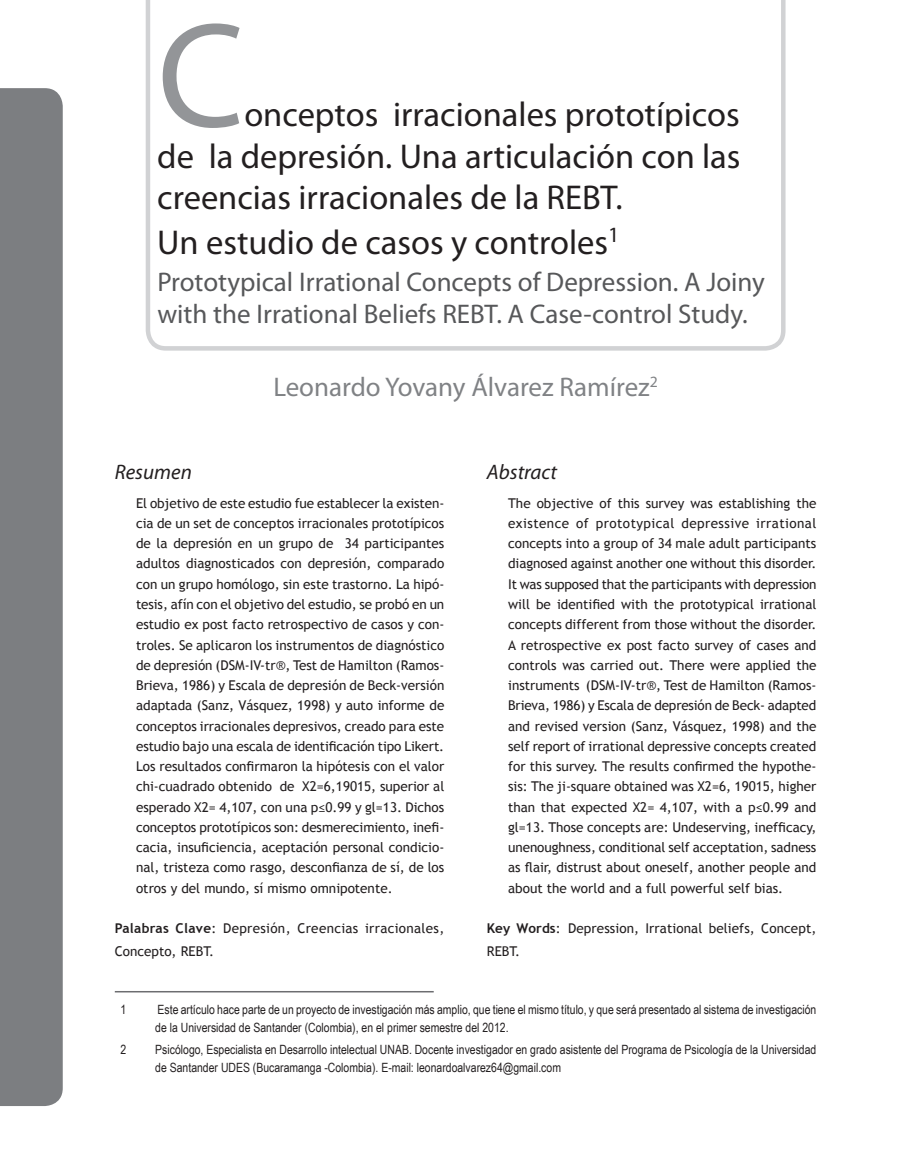
<style>
.page{position:relative;width:910px;height:1166px;background:#fff}
.page>*{position:absolute;margin:0;border:0;box-sizing:border-box;transform-origin:0 0}
.t1{font:150px "Myriad Pro";color:#939598}
.t2{font:34.5px/41.4px "Myriad Pro";color:#231f20;text-align:justify}
.t3{font:27px/32.4px "Myriad Pro";color:#57585a}
.t4{font:27px "Myriad Pro";color:#808285}
.t5{font:italic 21px "Myriad Pro";color:#231f20}
.t6{font:13.5px/20.2px "Trebuchet MS";color:#231f20;text-align:justify}
.t7{font:13.5px/23.2px "Trebuchet MS";letter-spacing:.025em;color:#231f20}
.t8{font:12.75px/18px "Arial Narrow";color:#231f20}
.s1{font-weight:700}
</style>
<div class="page">
<svg style="left:146px;top:0;width:639px;height:350px"></svg>
<div style="left:0;top:88px;width:63px;height:1017px;background:#7c7e81"></div>
<hr style="left:115px;top:990px;width:319px;height:2px;background:#6c6d70">
<h1 class="t1" style="left:157px;top:-17px;width:88px">C</h1>
<h2 class="t2" style="left:157px;top:93px;width:585px;text-indent:87px">onceptos irracionales prototípicos de la depresión. Una articulación con las creencias irracionales de la REBT.</h2>
<h2 class="t2" style="left:157px;top:221px;width:464px">Un estudio de casos y controles<sup>1</sup></h2>
<h3 class="t3" style="left:157px;top:265px;width:609px">Prototypical Irrational Concepts of Depression. A Joiny with the Irrational Beliefs REBT. A Case-control Study.</h3>
<h3 class="t4" style="left:273px;top:370px;width:386px">Leonardo Yovany Álvarez Ramírez<sup>2</sup></h3>
<h3 class="t5" style="left:115px;top:459px;width:79px">Resumen</h3>
<p class="t6" style="left:136px;top:493px;width:310px">El objetivo de este estudio fue establecer la existen&shy;cia de un set de conceptos irracionales prototípicos de la depresión en un grupo de 34 participantes adultos diagnosticados con depresión, comparado con un grupo homólogo, sin este trastorno. La hipó&shy;tesis, afín con el objetivo del estudio, se probó en un estudio ex post facto retrospectivo de casos y con&shy;troles. Se aplicaron los instrumentos de diagnóstico de depresión (DSM-IV-tr®, Test de Hamilton (Ramos-Brieva, 1986) y Escala de depresión de Beck-versión adaptada (Sanz, Vásquez, 1998) y auto informe de conceptos irracionales depresivos, creado para este estudio bajo una escala de identificación tipo Likert.<br>Los resultados confirmaron la hipótesis con el valor chi-cuadrado obtenido de X2=6,19015, superior al esperado X2= 4,107, con una p≤0.99 y gl=13. Dichos conceptos prototípicos son: desmerecimiento, inefi&shy;cacia, insuficiencia, aceptación personal condicio&shy;nal, tristeza como rasgo, desconfianza de sí, de los otros y del mundo, sí mismo omnipotente.</p>
<p class="t7" style="left:115px;top:916px;width:331px"><span class="s1">Palabras Clave</span>: Depresión, Creencias irracionales,<br>Concepto, REBT.</p>
<h3 class="t5" style="left:487px;top:459px;width:72px">Abstract</h3>
<p class="t6" style="left:508px;top:493px;width:310px">The objective of this survey was establishing the existence of prototypical depressive irrational concepts into a group of 34 male adult participants diagnosed against another one without this disorder.<br>It was supposed that the participants with depression will be identified with the prototypical irrational concepts different from those without the disorder.<br>A retrospective ex post facto survey of cases and controls was carried out. There were applied the instruments (DSM-IV-tr®, Test de Hamilton (Ramos-Brieva, 1986) y Escala de depresión de Beck- adapted and revised version (Sanz, Vásquez, 1998) and the self report of irrational depressive concepts created for this survey. The results confirmed the hypothe&shy;sis: The ji-square obtained was X2=6, 19015, higher than that expected X2= 4,107, with a p≤0.99 and gl=13. Those concepts are: Undeserving, inefficacy, unenoughness, conditional self acceptation, sadness as flair, distrust about oneself, another people and about the world and a full powerful self bias.</p>
<p class="t6" style="left:487px;top:916px;width:331px;line-height:23.2px"><span class="s1">Key Words</span>: Depression, Irrational beliefs, Concept,<br>REBT.</p>
<p class="t8" style="left:121px;top:999px;width:7px">1</p>
<p class="t8" style="left:155px;top:999px;width:662px">Este artículo hace parte de un proyecto de investigación más amplio, que tiene el mismo título, y que será presentado al sistema de investigación de la Universidad de Santander (Colombia), en el primer semestre del 2012.</p>
<p class="t8" style="left:121px;top:1039px;width:7px">2</p>
<p class="t8" style="left:155px;top:1039px;width:663px">Psicólogo, Especialista en Desarrollo intelectual UNAB. Docente investigador en grado asistente del Programa de Psicología de la Universidad de Santander UDES (Bucaramanga -Colombia). E-mail: leonardoalvarez64@gmail.com</p>
</div>
